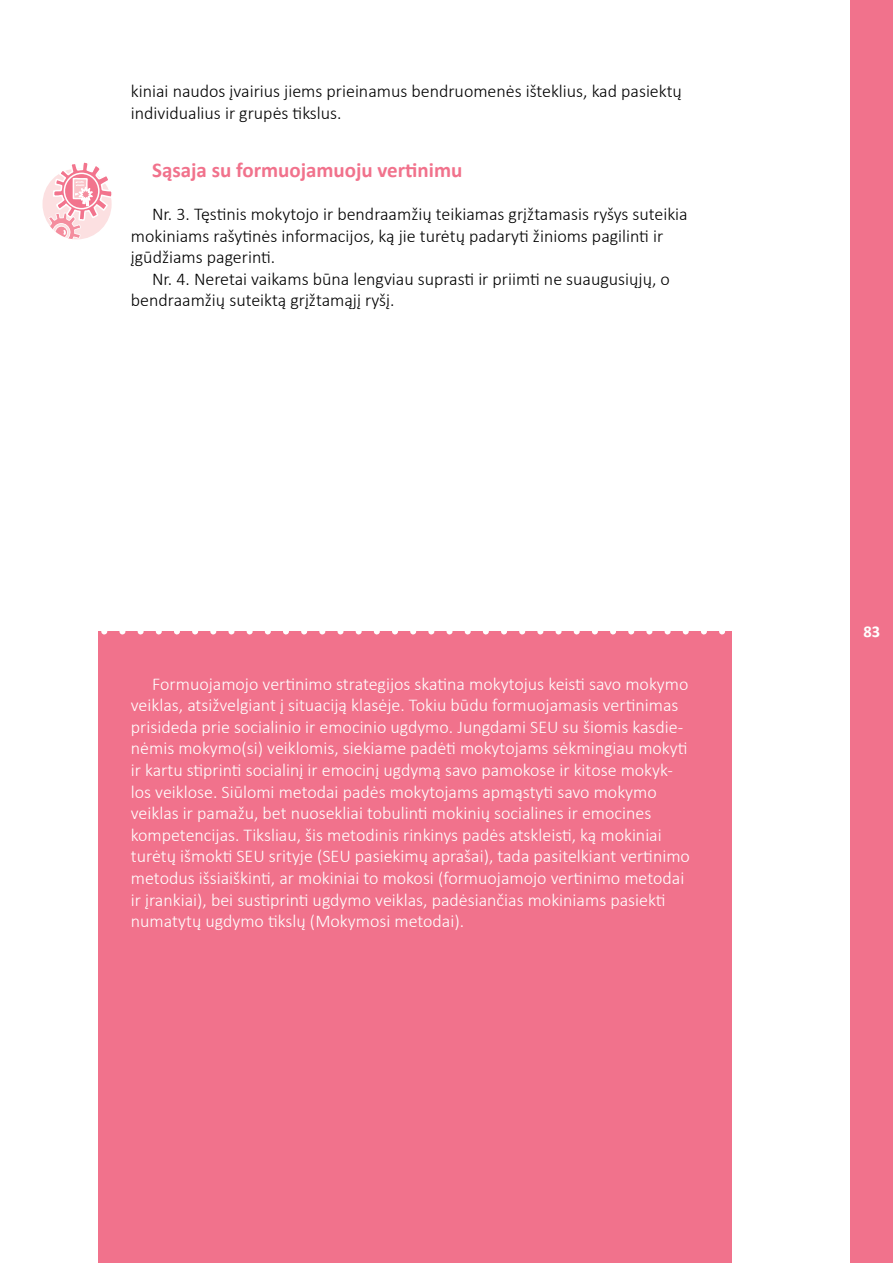
<style>
.page{position:relative;width:893px;height:1263px;background:#fff}
.page>*{position:absolute;margin:0;border:0;box-sizing:border-box;transform-origin:0 0}
.t1{font:700 21px "Calibri";color:#f1728c}
.t2{font:300 18px/21.6px "Calibri";color:#fff}
.t3{font:300 18px/21.6px "Calibri";color:#000}
.t4{font:700 16.5px "Calibri";color:#fff}
</style>
<div class="page">
<div style="left:850px;top:0;width:43px;height:1263px;background:#f1728c"></div>
<div style="left:98px;top:631px;width:633px;height:632px;background:#f1728c"></div>
<div style="left:43px;top:169px;width:69px;height:70px;background:#fce0e1;border-radius:50%"></div>
<svg style="left:48px;top:162px;width:64px;height:77px"></svg>
<svg style="left:101px;top:631px;width:631px;height:3px"></svg>
<p class="t3" style="left:131px;top:80px;width:553px">kiniai naudos įvairius jiems prieinamus bendruomenės išteklius, kad pasiektų individualius ir grupės tikslus.</p>
<p class="t1" style="left:152px;top:155px;width:312px">Sąsaja su formuojamuoju vertinimu</p>
<p class="t3" style="left:131px;top:203px;width:558px;text-indent:21px">Nr. 3. Tęstinis mokytojo ir bendraamžių teikiamas grįžtamasis ryšys suteikia mokiniams rašytinės informacijos, ką jie turėtų padaryti žinioms pagilinti ir įgūdžiams pagerinti.</p>
<p class="t3" style="left:131px;top:268px;width:540px;text-indent:21px">Nr. 4. Neretai vaikams būna lengviau suprasti ir priimti ne suaugusiųjų, o bendraamžių suteiktą grįžtamąjį ryšį.</p>
<p class="t2" style="left:131px;top:672px;width:561px;text-indent:21px">Formuojamojo vertinimo strategijos skatina mokytojus keisti savo mokymo veiklas, atsižvelgiant į situaciją klasėje. Tokiu būdu formuojamasis vertinimas prisideda prie socialinio ir emocinio ugdymo. Jungdami SEU su šiomis kasdie&shy;nėmis mokymo(si) veiklomis, siekiame padėti mokytojams sėkmingiau mokyti ir kartu stiprinti socialinį ir emocinį ugdymą savo pamokose ir kitose mokyk&shy;los veiklose. Siūlomi metodai padės mokytojams apmąstyti savo mokymo veiklas ir pamažu, bet nuosekliai tobulinti mokinių socialines ir emocines kompetencijas. Tiksliau, šis metodinis rinkinys padės atskleisti, ką mokiniai turėtų išmokti SEU srityje (SEU pasiekimų aprašai), tada pasitelkiant vertinimo metodus išsiaiškinti, ar mokiniai to mokosi (formuojamojo vertinimo metodai ir įrankiai), bei sustiprinti ugdymo veiklas, padėsiančias mokiniams pasiekti numatytų ugdymo tikslų (Mokymosi metodai).</p>
<p class="t4" style="left:863px;top:620px;width:18px">83</p>
</div>
